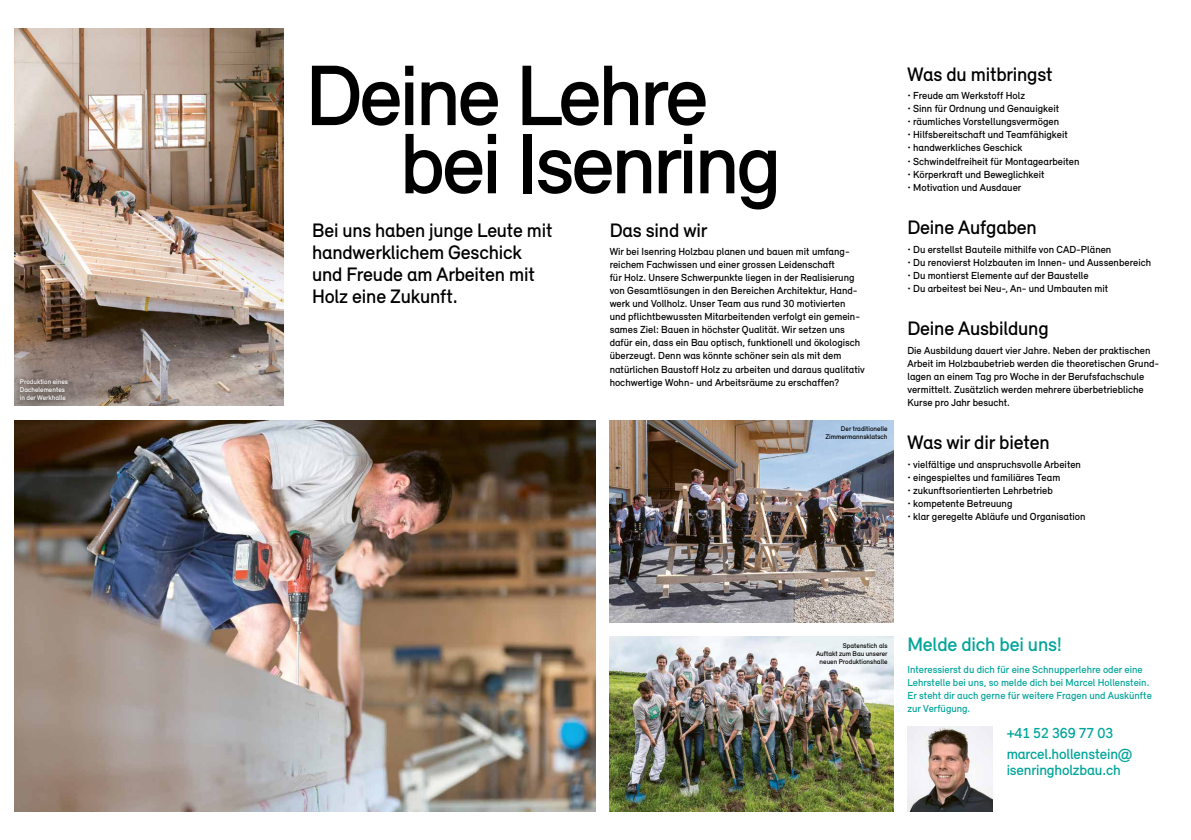
<style>
.page{position:relative;width:1191px;height:840px;background:#fff}
.page>*{position:absolute;margin:0;border:0;box-sizing:border-box;transform-origin:0 0}
.t1{font:500 88px/68.1px "Relevant";letter-spacing:-.04em;color:#000}
.t2{font:500 20px/22px "Relevant";letter-spacing:-.01em;color:#000}
.t3{font:500 20px "Relevant";letter-spacing:-.01em;color:#00a59a}
.t4{font:500 15px/21.7px "Relevant";letter-spacing:-.01em;color:#00a59a}
.t5{font:500 10.5px/13px "Relevant";color:#000}
.t6{font:500 10.5px/13px "Relevant";color:#00a59a}
.t7{font:500 7px/8px "Relevant";color:#000;text-align:right}
.t8{font:500 7px/8px "Relevant";color:#fff}
</style>
<div class="page">
<img style="left:14px;top:420px;width:581px;height:391px">
<img style="left:609px;top:420px;width:284px;height:202px">
<img style="left:609px;top:636px;width:284px;height:175px">
<img style="left:14px;top:28px;width:269px;height:175px">
<img style="left:907px;top:726px;width:85px;height:85px">
<img style="left:14px;top:203px;width:269px;height:202px">
<div style="left:16px;top:374px;width:56px;height:30px;background:#000;opacity:.5"></div>
<p class="t8" style="left:20px;top:377px;width:50px">Produktion eines<br>Dachelementes in der Werkhalle</p>
<h1 class="t1" style="left:400px;top:60px;width:383px;text-indent:-94px">Deine Lehre bei Isenring</h1>
<h2 class="t2" style="left:312px;top:218px;width:242px">Bei uns haben junge Leute mit handwerklichem Geschick und Freude am Arbeiten mit<br>Holz eine Zukunft.</h2>
<h2 class="t2" style="left:907px;top:216px;width:131px">Deine Aufgaben</h2>
<h2 class="t2" style="left:907px;top:63px;width:147px">Was du mitbringst</h2>
<p class="t5" style="left:907px;top:89px;width:119px">• Freude am Werkstoff Holz</p>
<p class="t5" style="left:907px;top:102px;width:153px">• Sinn für Ordnung und Genauigkeit</p>
<p class="t5" style="left:907px;top:115px;width:153px">• räumliches Vorstellungsvermögen</p>
<p class="t5" style="left:907px;top:128px;width:162px">• Hilfsbereitschaft und Teamfähigkeit</p>
<p class="t5" style="left:907px;top:141px;width:117px">• handwerkliches Geschick</p>
<p class="t5" style="left:907px;top:154px;width:174px">• Schwindelfreiheit für Montagearbeiten</p>
<p class="t5" style="left:907px;top:167px;width:139px">• Körperkraft und Beweglichkeit</p>
<p class="t5" style="left:907px;top:180px;width:115px">• Motivation und Ausdauer</p>
<h2 class="t2" style="left:609px;top:218px;width:99px">Das sind wir</h2>
<p class="t5" style="left:609px;top:245px;width:257px">Wir bei Isenring Holzbau planen und bauen mit umfang&shy;reichem Fachwissen und einer grossen Leidenschaft<br>für Holz. Unsere Schwerpunkte liegen in der Realisierung von Gesamtlösungen in den Bereichen Architektur, Hand&shy;werk und Vollholz. Unser Team aus rund 30 motivierten<br>und pflichtbewussten Mitarbeitenden verfolgt ein gemein&shy;sames Ziel: Bauen in höchster Qualität. Wir setzen uns dafür ein, dass ein Bau optisch, funktionell und ökologisch überzeugt. Denn was könnte schöner sein als mit dem natürlichen Baustoff Holz zu arbeiten und daraus qualitativ hochwertige Wohn- und Arbeitsräume zu erschaffen?</p>
<p class="t5" style="left:907px;top:242px;width:205px">• Du erstellst Bauteile mithilfe von CAD-Plänen</p>
<p class="t5" style="left:907px;top:255px;width:245px">• Du renovierst Holzbauten im Innen- und Aussenbereich</p>
<p class="t5" style="left:907px;top:268px;width:183px">• Du montierst Elemente auf der Baustelle</p>
<p class="t5" style="left:907px;top:281px;width:202px">• Du arbeitest bei Neu-, An- und Umbauten mit</p>
<h2 class="t2" style="left:907px;top:317px;width:143px">Deine Ausbildung</h2>
<p class="t5" style="left:907px;top:343px;width:253px">Die Ausbildung dauert vier Jahre. Neben der praktischen Arbeit im Holzbaubetrieb werden die theoretischen Grund&shy;lagen an einem Tag pro Woche in der Berufsfachschule vermittelt. Zusätzlich werden mehrere überbetriebliche Kurse pro Jahr besucht.</p>
<p class="t7" style="left:825px;top:424px;width:64px">Der traditionelle<br>Zimmermannsklatsch</p>
<h2 class="t2" style="left:907px;top:431px;width:144px">Was wir dir bieten</h2>
<p class="t5" style="left:907px;top:457px;width:175px">• vielfältige und anspruchsvolle Arbeiten</p>
<p class="t5" style="left:907px;top:470px;width:154px">• eingespieltes und familiäres Team</p>
<p class="t5" style="left:907px;top:483px;width:147px">• zukunftsorientierten Lehrbetrieb</p>
<p class="t5" style="left:907px;top:496px;width:106px">• kompetente Betreuung</p>
<p class="t5" style="left:907px;top:509px;width:180px">• klar geregelte Abläufe und Organisation</p>
<p class="t7" style="left:816px;top:640px;width:73px">Spatenstich als<br>Auftakt zum Bau unserer neuen Produktionshalle</p>
<h2 class="t3" style="left:907px;top:631px;width:156px">Melde dich bei uns!</h2>
<p class="t6" style="left:907px;top:662px;width:246px">Interessierst du dich für eine Schnupperlehre oder eine Lehrstelle bei uns, so melde dich bei Marcel Hollenstein.<br>Er steht dir auch gerne für weitere Fragen und Auskünfte zur Verfügung.</p>
<h3 class="t4" style="left:1006px;top:721px;width:127px">+41 52 369 77 03 marcel.hollenstein@</h3>
<h3 class="t4" style="left:1006px;top:758px;width:116px">isenringholzbau.ch</h3>
</div>
